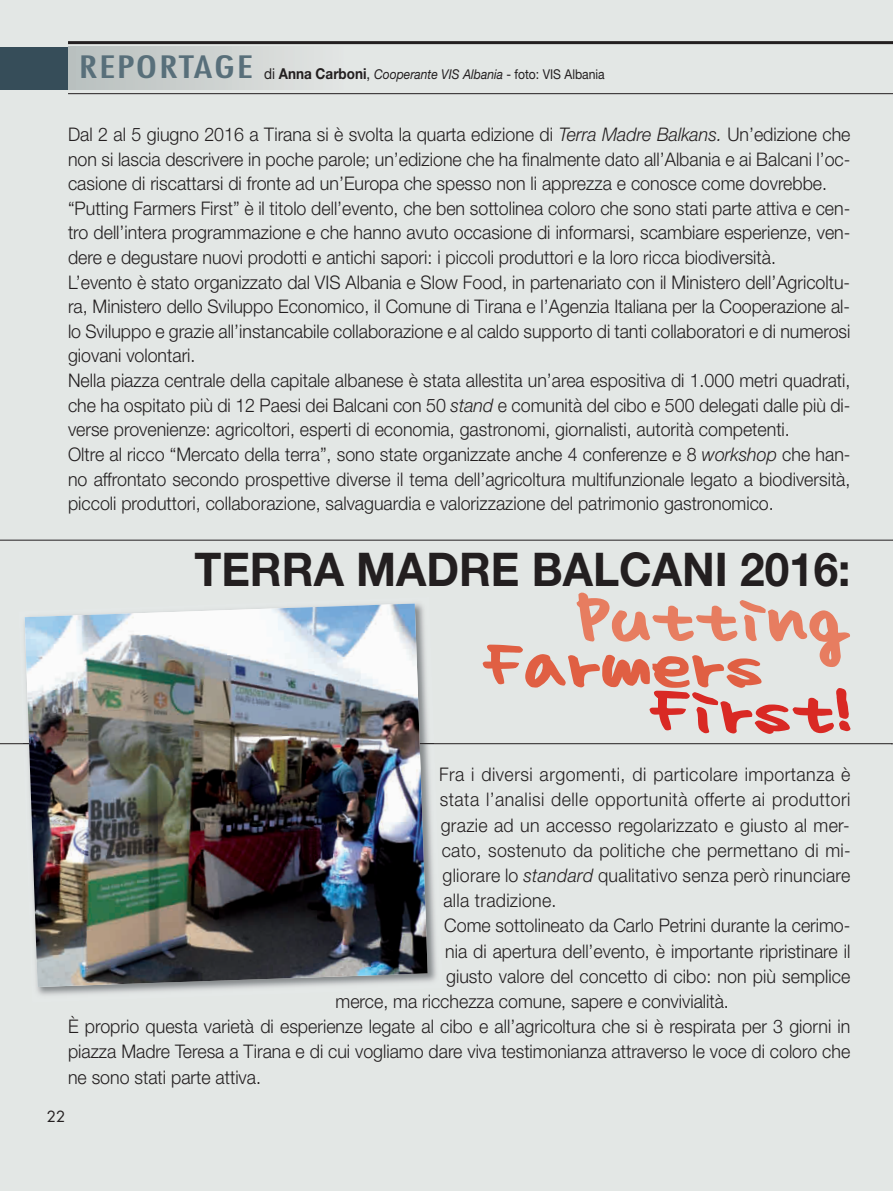
<style>
.page{position:relative;width:893px;height:1191px;background:#e3e7e5}
.page>*{position:absolute;margin:0;border:0;box-sizing:border-box;transform-origin:0 0}
.t1{font:88.5px "homework";color:#e77d60;scale:1.3 1}
.t2{font:88.5px "homework";color:#e05f43;scale:1.3 1}
.t3{font:88.5px "homework";color:#d92924;scale:1.3 1}
.t4{font:700 46.5px "Helvetica Neue";color:#231f20;scale:.95 1}
.t5{font:300 18.75px/24.6px "Helvetica Neue";color:#231f20;scale:.95 1}
.t6{font:300 18.75px "Helvetica Neue";letter-spacing:.025em;color:#231f20;scale:.95 1}
.t7{font:15px "Futura";color:#231f20}
.t8{font:italic 13.5px "Helvetica Neue";color:#231f20;scale:.9 1}
.s1{font-family:"Futura";font-style:normal;font-stretch:condensed;font-size:30px;color:#586f7a}
.s2{font-style:normal;font-size:15px}
.s3{font-weight:700;font-style:normal;font-size:15px}
.s4{font-style:normal}
.s5{font-style:italic}
</style>
<div class="page">
<hr style="left:68px;top:41px;width:825px;height:3px;background:#231f20">
<hr style="left:0;top:540px;width:893px;height:1px;background:#231f20">
<hr style="left:0;top:743px;width:892px;height:1px;background:#231f20">
<div style="left:68px;top:47px;width:276px;height:42px;background:linear-gradient(to right,#b8bfbe,#e2e4e3)"></div>
<div style="left:0;top:47px;width:68px;height:42px;background:#364d59"></div>
<hr style="left:68px;top:93px;width:825px;height:1px;background:#231f20">
<img style="left:23px;top:744px;width:420px;height:251px">
<img style="left:25px;top:603px;width:403px;height:384px">
<p class="t8" style="left:79px;top:69px;width:586px"><span class="s1">REPORTAGE</span> <span class="s2">di</span> <span class="s3">Anna Carboni</span><span class="s2">,</span> Cooperante VIS Albania <span class="s4">- foto: VIS Albania</span></p>
<p class="t5" style="left:68px;top:124px;width:825px">Dal 2 al 5 giugno 2016 a Tirana si è svolta la quarta edizione di <span class="s5">Terra Madre Balkans.</span> Un’edizione che non si lascia descrivere in poche parole; un’edizione che ha finalmente dato all’Albania e ai Balcani l’oc&shy;casione di riscattarsi di fronte ad un’Europa che spesso non li apprezza e conosce come dovrebbe. “Putting Farmers First” è il titolo dell’evento, che ben sottolinea coloro che sono stati parte attiva e cen&shy;tro dell’intera programmazione e che hanno avuto occasione di informarsi, scambiare esperienze, ven&shy;dere e degustare nuovi prodotti e antichi sapori: i piccoli produttori e la loro ricca biodiversità.<br>L’evento è stato organizzato dal VIS Albania e Slow Food, in partenariato con il Ministero dell’Agricoltu&shy;ra, Ministero dello Sviluppo Economico, il Comune di Tirana e l’Agenzia Italiana per la Cooperazione al&shy;lo Sviluppo e grazie all’instancabile collaborazione e al caldo supporto di tanti collaboratori e di numerosi giovani volontari.<br>Nella piazza centrale della capitale albanese è stata allestita un’area espositiva di 1.000 metri quadrati, che ha ospitato più di 12 Paesi dei Balcani con 50 <span class="s5">stand</span> e comunità del cibo e 500 delegati dalle più di&shy;verse provenienze: agricoltori, esperti di economia, gastronomi, giornalisti, autorità competenti.<br>Oltre al ricco “Mercato della terra”, sono state organizzate anche 4 conferenze e 8 <span class="s5">workshop</span> che han&shy;no affrontato secondo prospettive diverse il tema dell’agricoltura multifunzionale legato a biodiversità, piccoli produttori, collaborazione, salvaguardia e valorizzazione del patrimonio gastronomico.</p>
<h2 class="t4" style="left:194px;top:553px;width:692px">TERRA MADRE BALCANI 2016:</h2>
<h1 class="t1" style="left:574px;top:558px;width:214px">Putting</h1>
<h1 class="t2" style="left:480px;top:604px;width:218px">Farmers</h1>
<h1 class="t3" style="left:647px;top:650px;width:158px">First!</h1>
<p class="t6" style="left:439px;top:767px;width:435px">Fra i diversi argomenti, di particolare importanza è</p>
<p class="t6" style="left:440px;top:793px;width:434px">stata l’analisi delle opportunità offerte ai produttori</p>
<p class="t5" style="left:441px;top:814px;width:432px">grazie ad un accesso regolarizzato e giusto al mer-</p>
<p class="t5" style="left:442px;top:839px;width:432px">cato, sostenuto da politiche che permettano di mi-</p>
<p class="t5" style="left:443px;top:864px;width:431px">gliorare lo <span class="s5">standard</span> qualitativo senza però rinunciare</p>
<p class="t5" style="left:443px;top:890px;width:121px">alla tradizione.</p>
<p class="t5" style="left:444px;top:915px;width:429px">Come sottolineato da Carlo Petrini durante la cerimo-</p>
<p class="t5" style="left:445px;top:940px;width:428px">nia di apertura dell’evento, è importante ripristinare il</p>
<p class="t5" style="left:446px;top:965px;width:427px">giusto valore del concetto di cibo: non più semplice</p>
<p class="t5" style="left:336px;top:990px;width:416px">merce, ma ricchezza comune, sapere e convivialità.</p>
<p class="t5" style="left:68px;top:1016px;width:825px">È proprio questa varietà di esperienze legate al cibo e all’agricoltura che si è respirata per 3 giorni in</p>
<p class="t5" style="left:68px;top:1041px;width:825px">piazza Madre Teresa a Tirana e di cui vogliamo dare viva testimonianza attraverso le voce di coloro che</p>
<p class="t5" style="left:68px;top:1066px;width:205px">ne sono stati parte attiva.</p>
<p class="t7" style="left:47px;top:1109px;width:20px">22</p>
</div>
